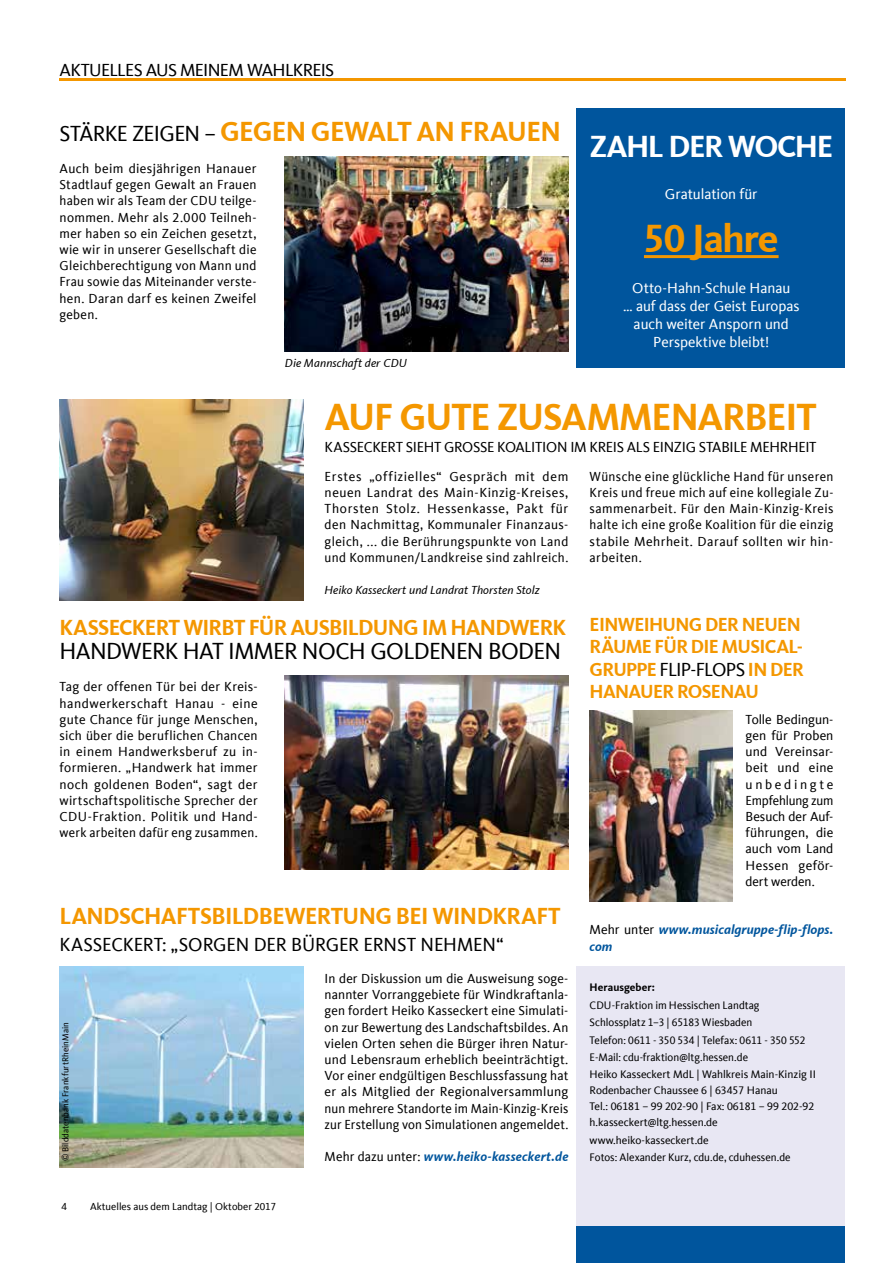
<style>
.page{position:relative;width:893px;height:1263px;background:#fff}
.page>*{position:absolute;margin:0;border:0;box-sizing:border-box;transform-origin:0 0}
.t1{font:700 40.5px "CDU Kievit Tab";letter-spacing:-.03em;color:#f49700}
.t2{font:700 39px "CDU Kievit Tab";letter-spacing:-.03em;color:#f49700}
.t3{font:700 31.5px "CDU Kievit Tab";letter-spacing:-.045em;color:#fff}
.t4{font:700 28.5px "CDU Kievit Tab";letter-spacing:-.025em;color:#f49700}
.t5{font:700 24px "CDU Kievit Tab";letter-spacing:-.025em;color:#f49700}
.t6{font:24px "CDU Kievit Tab";letter-spacing:-.025em;color:#000}
.t7{font:700 22.5px "CDU Kievit Tab";letter-spacing:-.035em;color:#f49700}
.t8{font:700 19.5px/22.5px "CDU Kievit Tab";letter-spacing:-.035em;color:#f49700}
.t9{font:19.5px "CDU Kievit Tab";letter-spacing:-.005em;color:#000}
.t10{font:18px "CDU Kievit Tab";letter-spacing:-.035em;color:#000}
.t11{font:15px/18px "CDU Kievit Tab";letter-spacing:-.005em;color:#fff;text-align:center}
.t12{font:15px "CDU Kievit Tab";letter-spacing:-.02em;color:#000}
.t13{font:13.5px/16.2px "CDU Kievit Tab";letter-spacing:.02em;color:#000;text-align:justify}
.t14{font:13.5px/16.2px "CDU Kievit Tab";letter-spacing:.02em;color:#000;text-align:justify;scale:.96 1}
.t15{font:italic 700 13.5px/16.2px "CDU Kievit Tab";letter-spacing:.005em;color:#00559d}
.t16{font:italic 12px "CDU Kievit Tab";letter-spacing:.005em;color:#000}
.t17{font:11.25px/17.7px "CDU Kievit Tab";color:#000}
.t18{font:700 11.25px "CDU Kievit Tab";letter-spacing:.005em;color:#000}
.t19{font:10.5px "CDU Kievit Tab";color:#000}
.t20{font:9px "CDU Kievit Tab";letter-spacing:.005em;color:#000}
.s1{font-weight:400;font-size:22.5px;color:#000}
.s2{font-weight:400;font-style:normal;color:#000}
.s3{font-weight:400;color:#000}
</style>
<div class="page">
<img style="left:284px;top:157px;width:284px;height:194px">
<hr style="left:60px;top:78px;width:786px;height:2px;background:#f49700">
<div style="left:577px;top:1226px;width:268px;height:37px;background:#00559d"></div>
<div style="left:577px;top:967px;width:268px;height:259px;background:#e8e7f3"></div>
<img style="left:60px;top:967px;width:243px;height:200px">
<img style="left:285px;top:675px;width:283px;height:195px">
<div style="left:577px;top:108px;width:268px;height:259px;background:#00559d"></div>
<hr style="left:644px;top:255px;width:135px;height:3px;background:#f49700">
<img style="left:60px;top:400px;width:243px;height:200px">
<img style="left:590px;top:711px;width:143px;height:191px">
<h3 class="t10" style="left:60px;top:60px;width:276px">AKTUELLES AUS MEINEM WAHLKREIS</h3>
<h3 class="t4" style="left:60px;top:114px;width:503px"><span class="s1">STÄRKE ZEIGEN –</span> GEGEN GEWALT AN FRAUEN</h3>
<p class="t13" style="left:60px;top:160px;width:199px">Auch beim diesjährigen Hanauer Stadtlauf gegen Gewalt an Frauen haben wir als Team der CDU teilge&shy;nommen. Mehr als 2.000 Teilneh&shy;mer haben so ein Zeichen gesetzt, wie wir in unserer Gesellschaft die Gleichberechtigung von Mann und Frau sowie das Miteinander verste&shy;hen. Daran darf es keinen Zweifel geben.</p>
<h3 class="t3" style="left:589px;top:128px;width:245px">ZAHL DER WOCHE</h3>
<p class="t11" style="left:665px;top:185px;width:94px">Gratulation für</p>
<h1 class="t1" style="left:644px;top:214px;width:136px">50 Jahre</h1>
<p class="t11" style="left:623px;top:279px;width:178px">Otto-Hahn-Schule Hanau<br>… auf dass der Geist Europas auch weiter Ansporn und<br>Perspektive bleibt!</p>
<p class="t16" style="left:285px;top:356px;width:124px">Die Mannschaft der CDU</p>
<h2 class="t2" style="left:325px;top:394px;width:494px">AUF GUTE ZUSAMMENARBEIT</h2>
<p class="t12" style="left:325px;top:439px;width:493px">KASSECKERT SIEHT GROSSE KOALITION IM KREIS ALS EINZIG STABILE MEHRHEIT</p>
<p class="t13" style="left:325px;top:468px;width:245px">Erstes „offizielles“ Gespräch mit dem neuen Landrat des Main-Kinzig-Kreises, Thorsten Stolz. Hessenkasse, Pakt für den Nachmittag, Kommunaler Finanzaus&shy;gleich, ... die Berührungspunkte von Land und Kommunen/Landkreise sind zahlreich.</p>
<p class="t16" style="left:325px;top:583px;width:217px">Heiko Kasseckert und Landrat Thorsten Stolz</p>
<p class="t14" style="left:590px;top:468px;width:255px">Wünsche eine glückliche Hand für unseren Kreis und freue mich auf eine kollegiale Zu&shy;sammenarbeit. Für den Main-Kinzig-Kreis halte ich eine große Koalition für die einzig stabile Mehrheit. Darauf sollten wir hin&shy;arbeiten.</p>
<h3 class="t7" style="left:60px;top:614px;width:508px">KASSECKERT WIRBT FÜR AUSBILDUNG IM HANDWERK</h3>
<h3 class="t6" style="left:60px;top:637px;width:503px">HANDWERK HAT IMMER NOCH GOLDENEN BODEN</h3>
<p class="t13" style="left:60px;top:679px;width:200px">Tag der offenen Tür bei der Kreis&shy;handwerkerschaft Hanau - eine gute Chance für junge Menschen, sich über die beruflichen Chancen in einem Handwerksberuf zu in&shy;formieren. „Handwerk hat immer noch goldenen Boden“, sagt der wirtschaftspolitische Sprecher der CDU-Fraktion. Politik und Hand&shy;werk arbeiten dafür eng zusammen.</p>
<h3 class="t5" style="left:60px;top:902px;width:503px">LANDSCHAFTSBILDBEWERTUNG BEI WINDKRAFT</h3>
<h3 class="t9" style="left:60px;top:933px;width:445px">KASSECKERT: „SORGEN DER BÜRGER ERNST NEHMEN“</h3>
<p class="t13" style="left:325px;top:970px;width:245px">In der Diskussion um die Ausweisung soge&shy;nannter Vorranggebiete für Windkraftanla&shy;gen fordert Heiko Kasseckert eine Simulati&shy;on zur Bewertung des Landschaftsbildes. An vielen Orten sehen die Bürger ihren Natur&shy;und Lebensraum erheblich beeinträchtigt.<br>Vor einer endgültigen Beschlussfassung hat er als Mitglied der Regionalversammlung nun mehrere Standorte im Main-Kinzig-Kreis zur Erstellung von Simulationen angemeldet.</p>
<p class="t15" style="left:325px;top:1148px;width:245px"><span class="s2">Mehr dazu unter:</span> www.heiko-kasseckert.de</p>
<p class="t20" style="left:60px;top:1161px;width:141px;rotate:-90deg">© Bilddatenbank FrankfurtRheinMain</p>
<p class="t19" style="left:62px;top:1200px;width:7px">4</p>
<p class="t19" style="left:90px;top:1200px;width:188px">Aktuelles aus dem Landtag | Oktober 2017</p>
<h3 class="t8" style="left:590px;top:613px;width:216px">EINWEIHUNG DER NEUEN<br>RÄUME FÜR DIE MUSICAL-<br>GRUPPE <span class="s3">FLIP-FLOPS</span> IN DER<br>HANAUER ROSENAU</h3>
<p class="t13" style="left:746px;top:711px;width:89px">Tolle Bedingun&shy;gen für Proben und Vereinsar&shy;beit und eine unbedingte Empfehlung zum Besuch der Auf&shy;führungen, die auch vom Land Hessen geför&shy;dert werden.</p>
<p class="t15" style="left:590px;top:922px;width:245px"><span class="s2">Mehr unter</span> www.musicalgruppe-flip-flops. com</p>
<p class="t18" style="left:590px;top:980px;width:67px">Herausgeber:</p>
<p class="t17" style="left:590px;top:996px;width:217px">CDU-Fraktion im Hessischen Landtag Schlossplatz 1–3 | 65183 Wiesbaden<br>Telefon: 0611 - 350 534 | Telefax: 0611 - 350 552<br>E-Mail: cdu-fraktion@ltg.hessen.de</p>
<p class="t17" style="left:590px;top:1066px;width:228px;line-height:16.2px">Heiko Kasseckert MdL | Wahlkreis Main-Kinzig II Rodenbacher Chaussee 6 | 63457 Hanau<br>Tel.: 06181 – 99 202-90 | Fax: 06181 – 99 202-92 h.kasseckert@ltg.hessen.de</p>
<p class="t17" style="left:590px;top:1131px;width:202px">www.heiko-kasseckert.de<br>Fotos: Alexander Kurz, cdu.de, cduhessen.de</p>
</div>
